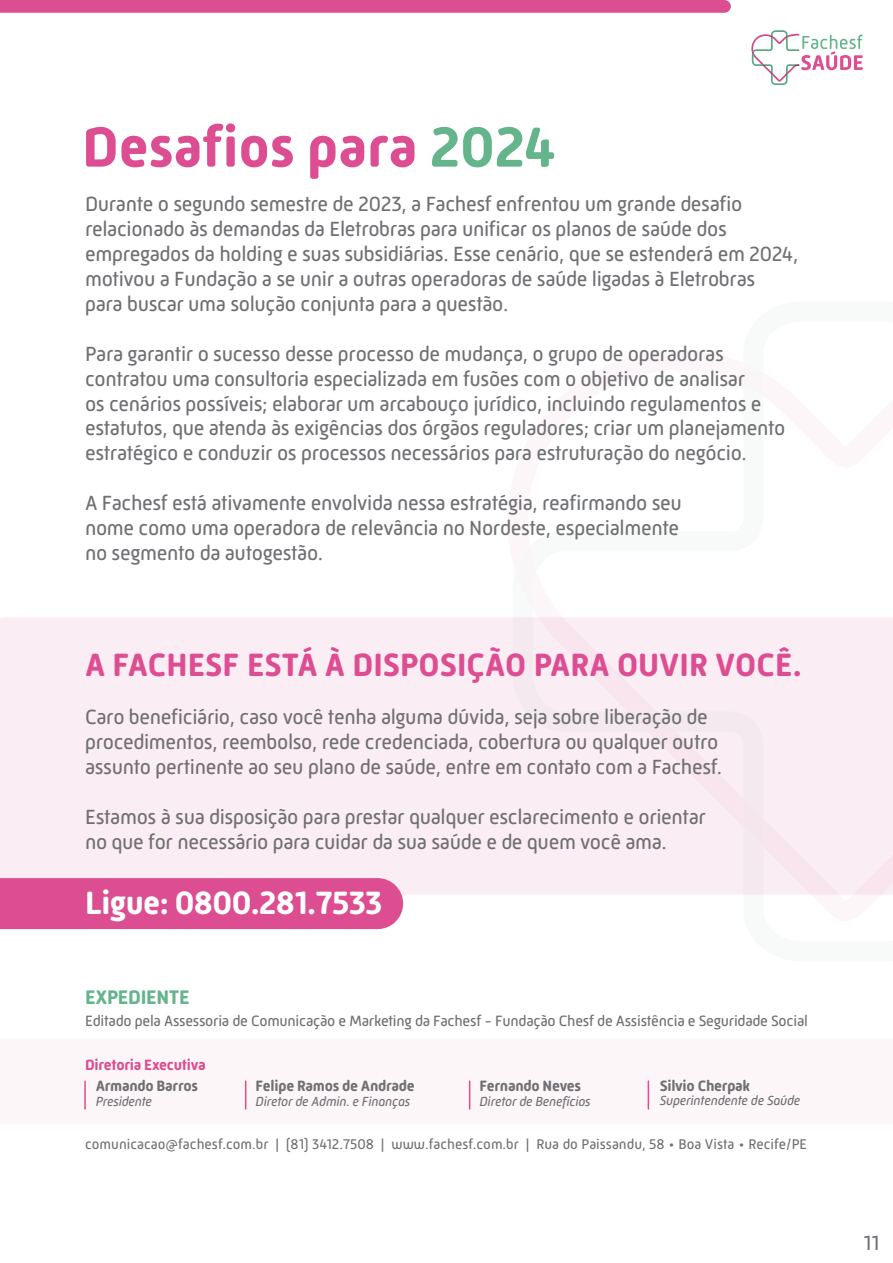
<style>
.page{position:relative;width:893px;height:1263px;background:#fff}
.page>*{position:absolute;margin:0;border:0;box-sizing:border-box;transform-origin:0 0}
.t1{font:700 57.75px "Mic 32 New Rounded";color:#dc4e91}
.t2{font:700 33px "Mic 32 New Rounded";color:#dc4e91}
.t3{font:700 33px "Mic 32 New Rounded";letter-spacing:-.02em;color:#fff}
.t4{font:21px/24.9px "Mic 32 New Rounded";letter-spacing:-.02em;color:#6f7073}
.t5{font:700 20.1px "Mic 32 New Rounded";letter-spacing:-.02em;color:#64b48c}
.t6{font:15.3px "Mic 32 New Rounded";letter-spacing:-.02em;color:#6f7073}
.t7{font:700 15.3px "Mic 32 New Rounded";letter-spacing:-.02em;color:#6f7073}
.t8{font:700 15.3px "Mic 32 New Rounded";letter-spacing:-.02em;color:#dc4e91}
.t9{font:14.4px "Mic 32 New Rounded";color:#6f7073}
.t10{font:italic 13.5px "Mic 32 New Rounded";letter-spacing:-.02em;color:#6f7073}
.s1{color:#64b48c}
</style>
<div class="page">
<svg style="left:751px;top:30px;width:112px;height:55px"></svg>
<svg style="left:0;top:0;width:731px;height:13px;background:#dc5193"></svg>
<div style="left:0;top:617px;width:893px;height:278px;background:#fbedf4"></div>
<div style="left:0;top:878px;width:403px;height:51px;background:#dc4e91"></div>
<hr style="left:84px;top:1081px;width:2px;height:28px;background:#dc4e91">
<svg style="left:245px;top:1081px;width:1px;height:28px"></svg>
<svg style="left:469px;top:1081px;width:1px;height:28px"></svg>
<svg style="left:648px;top:1081px;width:1px;height:28px"></svg>
<p class="t1" style="left:82px;top:114px;width:475px">Desafios para <span class="s1">2024</span></p>
<p class="t4" style="left:85px;top:192px;width:715px">Durante o segundo semestre de 2023, a Fachesf enfrentou um grande desafio relacionado às demandas da Eletrobras para unificar os planos de saúde dos empregados da holding e suas subsidiárias. Esse cenário, que se estenderá em 2024, motivou a Fundação a se unir a outras operadoras de saúde ligadas à Eletrobras<br>para buscar uma solução conjunta para a questão.</p>
<p class="t4" style="left:85px;top:341px;width:702px">Para garantir o sucesso desse processo de mudança, o grupo de operadoras contratou uma consultoria especializada em fusões com o objetivo de analisar<br>os cenários possíveis; elaborar um arcabouço jurídico, incluindo regulamentos e estatutos, que atenda às exigências dos órgãos reguladores; criar um planejamento estratégico e conduzir os processos necessários para estruturação do negócio.</p>
<p class="t4" style="left:85px;top:490px;width:598px">A Fachesf está ativamente envolvida nessa estratégia, reafirmando seu nome como uma operadora de relevância no Nordeste, especialmente no segmento da autogestão.</p>
<p class="t2" style="left:85px;top:645px;width:718px">A FACHESF ESTÁ À DISPOSIÇÃO PARA OUVIR VOCÊ.</p>
<p class="t4" style="left:85px;top:705px;width:639px">Caro beneficiário, caso você tenha alguma dúvida, seja sobre liberação de procedimentos, reembolso, rede credenciada, cobertura ou qualquer outro assunto pertinente ao seu plano de saúde, entre em contato com a Fachesf.</p>
<p class="t4" style="left:85px;top:804px;width:622px">Estamos à sua disposição para prestar qualquer esclarecimento e orientar no que for necessário para cuidar da sua saúde e de quem você ama.</p>
<p class="t3" style="left:85px;top:883px;width:299px">Ligue: 0800.281.7533</p>
<p class="t5" style="left:85px;top:985px;width:106px">EXPEDIENTE</p>
<p class="t6" style="left:85px;top:1012px;width:724px">Editado pela Assessoria de Comunicação e Marketing da Fachesf - Fundação Chesf de Assistência e Seguridade Social</p>
<p class="t8" style="left:85px;top:1056px;width:122px">Diretoria Executiva</p>
<p class="t7" style="left:96px;top:1077px;width:104px">Armando Barros</p>
<p class="t10" style="left:96px;top:1093px;width:58px">Presidente</p>
<p class="t7" style="left:256px;top:1077px;width:161px">Felipe Ramos de Andrade</p>
<p class="t10" style="left:256px;top:1093px;width:156px">Diretor de Admin. e Finanças</p>
<p class="t7" style="left:480px;top:1077px;width:103px">Fernando Neves</p>
<p class="t10" style="left:480px;top:1093px;width:113px">Diretor de Benefícios</p>
<p class="t7" style="left:660px;top:1077px;width:92px">Silvio Cherpak</p>
<p class="t10" style="left:660px;top:1093px;width:142px">Superintendente de Saúde</p>
<p class="t9" style="left:85px;top:1136px;width:724px">comunicacao@fachesf.com.br | (81) 3412.7508 | www.fachesf.com.br | Rua do Paissandu, 58 • Boa Vista • Recife/PE</p>
<p class="t4" style="left:863px;top:1230px;width:18px">11</p>
</div>
